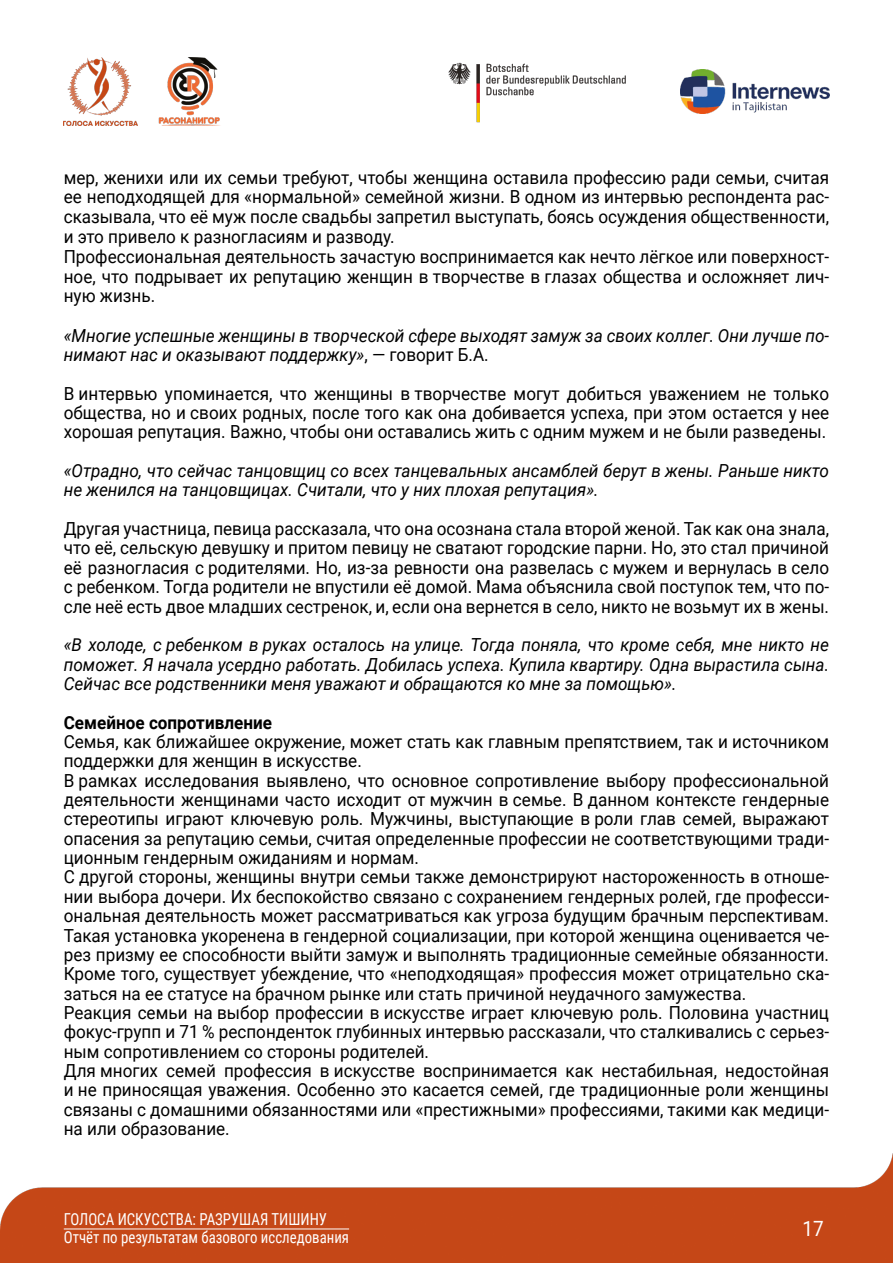
<style>
.page{position:relative;width:893px;height:1263px;background:#fff}
.page>*{position:absolute;margin:0;border:0;box-sizing:border-box;transform-origin:0 0}
.t1{font:21px "Roboto";color:#fff;scale:.9 1}
.t2{font:18px/19.4px "Roboto";color:#000;scale:.95 1}
.t3{font:italic 18px/19.4px "Roboto";color:#000;scale:.95 1}
.t4{font:700 18px "Roboto";color:#000;scale:.95 1}
.t5{font:16.5px/17.9px "Roboto Condensed";color:#fff;scale:.9 1}
.s1{font-style:normal}
</style>
<div class="page">
<img style="left:0;top:1153px;width:893px;height:110px">
<hr style="left:64px;top:1228px;width:285px;height:1px;background:#fff">
<img style="left:448px;top:62px;width:178px;height:61px">
<img style="left:681px;top:69px;width:148px;height:45px">
<img style="left:158px;top:57px;width:62px;height:69px">
<img style="left:64px;top:58px;width:73px;height:67px">
<p class="t2" style="left:64px;top:167px;width:807px;line-height:19.8px">мер, женихи или их семьи требуют, чтобы женщина оставила профессию ради семьи, считая ее неподходящей для «нормальной» семейной жизни. В одном из интервью респондента рас&shy;сказывала, что её муж после свадьбы запретил выступать, боясь осуждения общественности, и это привело к разногласиям и разводу.<br>Профессиональная деятельность зачастую воспринимается как нечто лёгкое или поверхност&shy;ное, что подрывает их репутацию женщин в творчестве в глазах общества и осложняет лич&shy;ную жизнь.</p>
<p class="t3" style="left:64px;top:325px;width:807px">«Многие успешные женщины в творческой сфере выходят замуж за своих коллег. Они лучше по&shy;нимают нас и оказывают поддержку»<span class="s1">, — говорит Б.А.</span></p>
<p class="t2" style="left:64px;top:383px;width:807px;text-align:justify">В интервью упоминается, что женщины в творчестве могут добиться уважением не только общества, но и своих родных, после того как она добивается успеха, при этом остается у нее хорошая репутация. Важно, чтобы они оставались жить с одним мужем и не были разведены.</p>
<p class="t3" style="left:64px;top:460px;width:807px">«Отрадно, что сейчас танцовщиц со всех танцевальных ансамблей берут в жены. Раньше никто не женился на танцовщицах. Считали, что у них плохая репутация».</p>
<p class="t2" style="left:64px;top:518px;width:807px;text-align:justify">Другая участница, певица рассказала, что она осознана стала второй женой. Так как она знала, что её, сельскую девушку и притом певицу не сватают городские парни. Но, это стал причиной её разногласия с родителями. Но, из-за ревности она развелась с мужем и вернулась в село с ребенком. Тогда родители не впустили её домой. Мама объяснила свой поступок тем, что по&shy;сле неё есть двое младших сестренок, и, если она вернется в село, никто не возьмут их в жены.</p>
<p class="t3" style="left:64px;top:634px;width:807px;text-align:justify">«В холоде, с ребенком в руках осталось на улице. Тогда поняла, что кроме себя, мне никто не поможет. Я начала усердно работать. Добилась успеха. Купила квартиру. Одна вырастила сына.<br>Сейчас все родственники меня уважают и обращаются ко мне за помощью».</p>
<p class="t4" style="left:64px;top:710px;width:221px">Семейное сопротивление</p>
<p class="t2" style="left:64px;top:731px;width:807px">Семья, как ближайшее окружение, может стать как главным препятствием, так и источником поддержки для женщин в искусстве.<br>В рамках исследования выявлено, что основное сопротивление выбору профессиональной деятельности женщинами часто исходит от мужчин в семье. В данном контексте гендерные стереотипы играют ключевую роль. Мужчины, выступающие в роли глав семей, выражают опасения за репутацию семьи, считая определенные профессии не соответствующими тради&shy;ционным гендерным ожиданиям и нормам.<br>С другой стороны, женщины внутри семьи также демонстрируют настороженность в отноше&shy;нии выбора дочери. Их беспокойство связано с сохранением гендерных ролей, где професси&shy;ональная деятельность может рассматриваться как угроза будущим брачным перспективам.<br>Такая установка укоренена в гендерной социализации, при которой женщина оценивается че&shy;рез призму ее способности выйти замуж и выполнять традиционные семейные обязанности.<br>Кроме того, существует убеждение, что «неподходящая» профессия может отрицательно ска&shy;заться на ее статусе на брачном рынке или стать причиной неудачного замужества.<br>Реакция семьи на выбор профессии в искусстве играет ключевую роль. Половина участниц фокус-групп и 71 % респонденток глубинных интервью рассказали, что сталкивались с серьез&shy;ным сопротивлением со стороны родителей.<br>Для многих семей профессия в искусстве воспринимается как нестабильная, недостойная и не приносящая уважения. Особенно это касается семей, где традиционные роли женщины связаны с домашними обязанностями или «престижными» профессиями, такими как медици&shy;на или образование.</p>
<p class="t5" style="left:64px;top:1210px;width:318px">ГОЛОСА ИСКУССТВА: РАЗРУШАЯ ТИШИНУ<br>Отчёт по результатам базового исследования</p>
<p class="t1" style="left:803px;top:1214px;width:25px">17</p>
</div>
